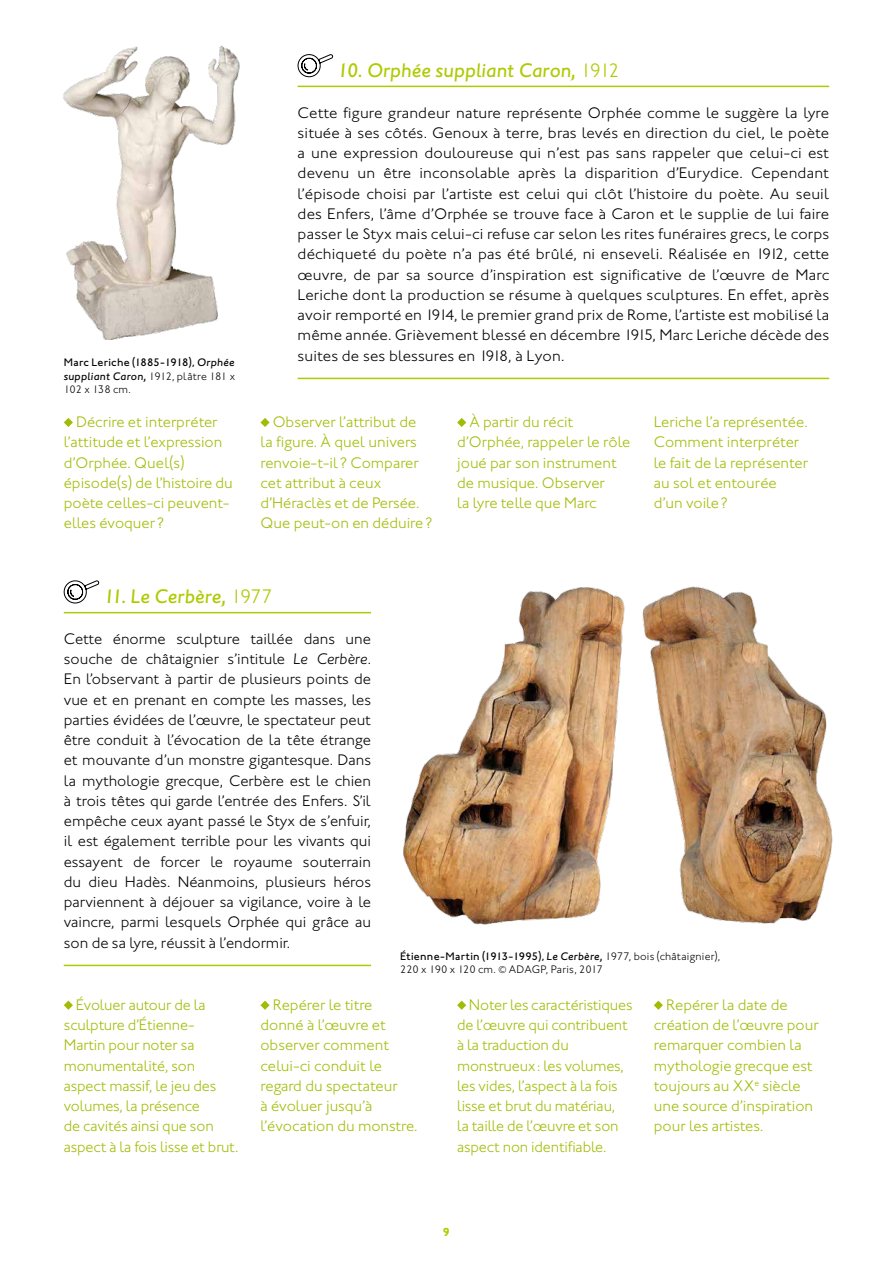
<style>
.page{position:relative;width:893px;height:1263px;background:#fff}
.page>*{position:absolute;margin:0;border:0;box-sizing:border-box;transform-origin:0 0}
.t1{font:italic 500 20.25px "Johnston ITC Pro";color:#afca00}
.t2{font:300 15.75px/20.2px "Johnston ITC";color:#000;text-align:justify}
.t3{font:300 15.75px/20.2px "Johnston ITC";color:#a2bb04}
.t4{font:700 12px "Johnston ITC";color:#afca00}
.t5{font:300 11.25px/13.5px "Johnston ITC";letter-spacing:-.005em;color:#000}
.t6{font:italic 500 11.25px "Johnston ITC Pro";letter-spacing:.02em;color:#000}
.t7{font:500 11.25px "Johnston ITC";letter-spacing:.02em;color:#000}
.s1{font-family:"Johnston ITC Pro";font-style:italic}
.s2{font-family:"Johnston ITC";font-weight:300;font-style:normal}
.s3{font-weight:500}
.s4{font-family:"Johnston ITC Pro";font-weight:500;font-style:italic}
</style>
<div class="page">
<svg style="left:64px;top:418px;width:9px;height:9px"></svg>
<svg style="left:260px;top:418px;width:10px;height:9px"></svg>
<svg style="left:457px;top:418px;width:9px;height:9px"></svg>
<svg style="left:64px;top:1001px;width:9px;height:9px"></svg>
<svg style="left:260px;top:1001px;width:10px;height:9px"></svg>
<svg style="left:457px;top:1001px;width:9px;height:9px"></svg>
<svg style="left:654px;top:1001px;width:9px;height:9px"></svg>
<hr style="left:64px;top:612px;width:307px;height:1px;background:#afca00">
<hr style="left:64px;top:965px;width:307px;height:1px;background:#afca00">
<svg style="left:63px;top:580px;width:37px;height:24px"></svg>
<img style="left:642px;top:587px;width:190px;height:337px">
<img style="left:403px;top:587px;width:221px;height:337px">
<img style="left:64px;top:46px;width:175px;height:293px">
<hr style="left:298px;top:86px;width:531px;height:1px;background:#afca00">
<hr style="left:298px;top:378px;width:531px;height:1px;background:#afca00">
<svg style="left:297px;top:54px;width:36px;height:24px"></svg>
<p class="t7" style="left:64px;top:356px;width:172px">Marc Leriche (1885-1918), <span class="s1">Orphée</span></p>
<p class="t6" style="left:64px;top:369px;width:173px">suppliant Caron, <span class="s2">1912, plâtre 181 x</span></p>
<p class="t5" style="left:64px;top:383px;width:69px">102 x 138 cm.</p>
<p class="t1" style="left:338px;top:58px;width:284px">10. Orphée suppliant Caron, <span class="s2">1912</span></p>
<p class="t2" style="left:298px;top:102px;width:533px">Cette figure grandeur nature représente Orphée comme le suggère la lyre située à ses côtés. Genoux à terre, bras levés en direction du ciel, le poète a une expression douloureuse qui n’est pas sans rappeler que celui-ci est devenu un être inconsolable après la disparition d’Eurydice. Cependant l’épisode choisi par l’artiste est celui qui clôt l’histoire du poète. Au seuil des Enfers, l’âme d’Orphée se trouve face à Caron et le supplie de lui faire passer le Styx mais celui-ci refuse car selon les rites funéraires grecs, le corps déchiqueté du poète n’a pas été brûlé, ni enseveli. Réalisée en 1912, cette œuvre, de par sa source d’inspiration est significative de l’œuvre de Marc Leriche dont la production se résume à quelques sculptures. En effet, après avoir remporté en 1914, le premier grand prix de Rome, l’artiste est mobilisé la même année. Grièvement blessé en décembre 1915, Marc Leriche décède des suites de ses blessures en 1918, à Lyon.</p>
<p class="t3" style="left:64px;top:412px;width:171px;text-indent:12px">Décrire et interpréter l’attitude et l’expression d’Orphée. Quel(s) épisode(s) de l’histoire du poète celles-ci peuvent&shy;elles évoquer ?</p>
<p class="t3" style="left:260px;top:412px;width:173px;text-indent:12px">Observer l’attribut de la figure. À quel univers renvoie-t-il ? Comparer cet attribut à ceux d’Héraclès et de Persée.<br>Que peut-on en déduire?</p>
<p class="t3" style="left:457px;top:412px;width:175px;text-indent:12px">À partir du récit d’Orphée, rappeler le rôle joué par son instrument de musique. Observer<br>la lyre telle que Marc</p>
<p class="t3" style="left:654px;top:412px;width:156px">Leriche l’a représentée.<br>Comment interpréter le fait de la représenter au sol et entourée d’un voile?</p>
<p class="t1" style="left:104px;top:585px;width:171px">11. Le Cerbère, <span class="s2">1977</span></p>
<p class="t2" style="left:64px;top:628px;width:309px">Cette énorme sculpture taillée dans une souche de châtaignier s’intitule <span class="s1">Le Cerbère</span>.<br>En l’observant à partir de plusieurs points de vue et en prenant en compte les masses, les parties évidées de l’œuvre, le spectateur peut être conduit à l’évocation de la tête étrange et mouvante d’un monstre gigantesque. Dans la mythologie grecque, Cerbère est le chien à trois têtes qui garde l’entrée des Enfers. S’il empêche ceux ayant passé le Styx de s’enfuir, il est également terrible pour les vivants qui essayent de forcer le royaume souterrain du dieu Hadès. Néanmoins, plusieurs héros parviennent à déjouer sa vigilance, voire à le vaincre, parmi lesquels Orphée qui grâce au son de sa lyre, réussit à l’endormir.</p>
<p class="t5" style="left:400px;top:949px;width:322px"><span class="s3">Étienne-Martin (1913-1995),</span> <span class="s4">Le Cerbère,</span> 1977, bois (châtaignier),<br>220 x 190 x 120 cm. © ADAGP, Paris, 2017</p>
<p class="t3" style="left:64px;top:994px;width:176px;text-indent:12px">Évoluer autour de la sculpture d’Étienne-<br>Martin pour noter sa monumentalité, son aspect massif, le jeu des volumes, la présence<br>de cavités ainsi que son aspect à la fois lisse et brut.</p>
<p class="t3" style="left:260px;top:994px;width:159px;text-indent:12px">Repérer le titre donné à l’œuvre et observer comment celui-ci conduit le regard du spectateur<br>à évoluer jusqu’à l’évocation du monstre.</p>
<p class="t3" style="left:457px;top:994px;width:177px;text-indent:12px">Noter les caractéristiques de l’œuvre qui contribuent à la traduction du monstrueux: les volumes, les vides, l’aspect à la fois lisse et brut du matériau,<br>la taille de l’œuvre et son aspect non identifiable.</p>
<p class="t3" style="left:654px;top:994px;width:167px;text-indent:12px">Repérer la date de création de l’œuvre pour remarquer combien la mythologie grecque est toujours au XX<sup>e</sup> siècle une source d’inspiration pour les artistes.</p>
<p class="t4" style="left:443px;top:1224px;width:9px">9</p>
</div>
